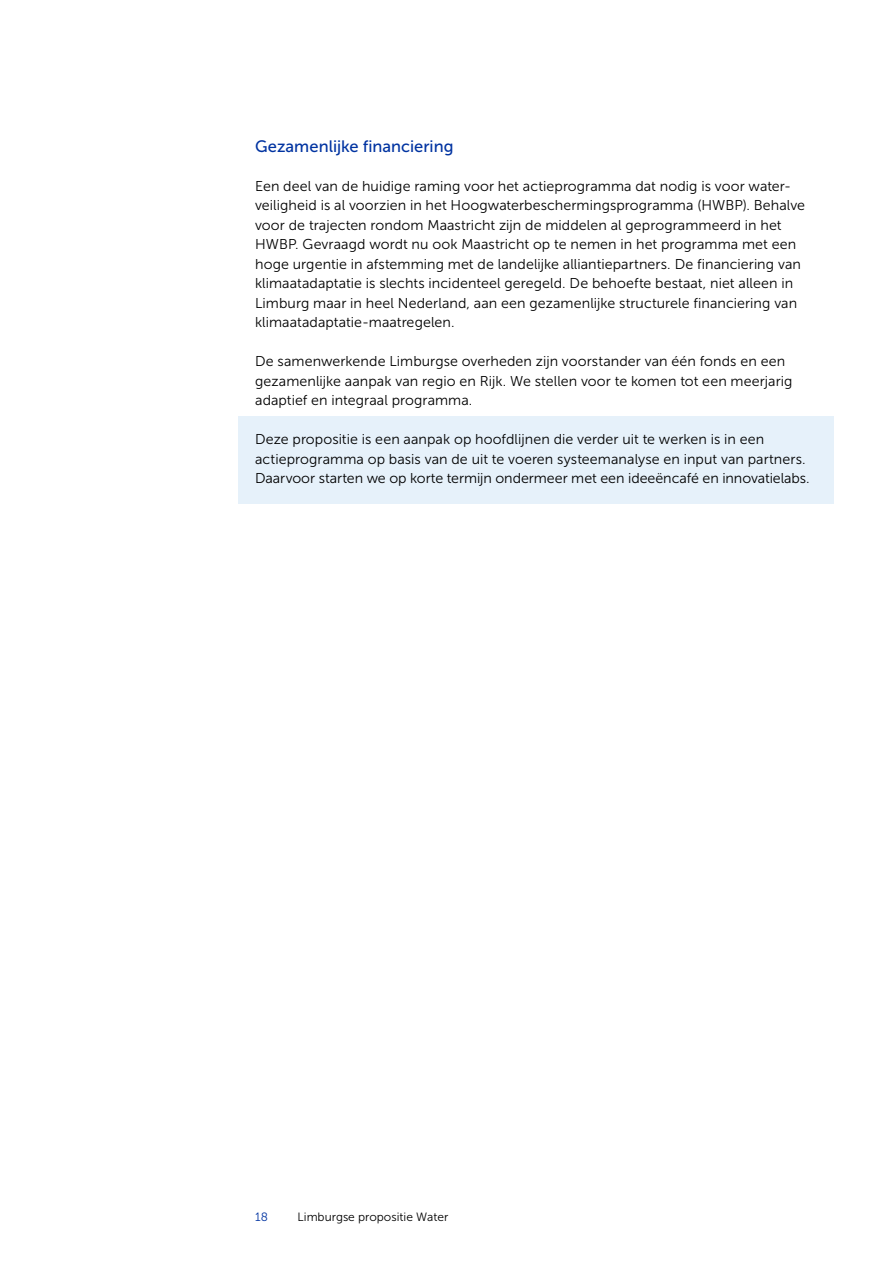
<style>
.page{position:relative;width:893px;height:1263px;background:#fff}
.page>*{position:absolute;margin:0;border:0;box-sizing:border-box;transform-origin:0 0}
.PLatte_tekst_vet_bla{font:16.5px "Museo Sans 500";color:#0033a1}
._0__Platte_tekst{font:14.25px/19.5px "Museo Sans 300";letter-spacing:.005em;color:#000}
.tekst_in_blauw_vlak{font:14.25px/19.5px "Museo Sans 300";color:#000}
.t1{font:12px "Museo Sans 300";color:#000}
.t2{font:12px "Museo Sans 300";color:#0033a1}
</style>
<div class="page">
<div style="left:238px;top:416px;width:595px;height:88px;background:#e6f1fa"></div>
<h4 class="PLatte_tekst_vet_bla" style="left:255px;top:137px;width:200px">Gezamenlijke financiering</h4>
<p class="_0__Platte_tekst" style="left:255px;top:176px;width:551px">Een deel van de huidige raming voor het actieprogramma dat nodig is voor water&shy;veiligheid is al voorzien in het Hoogwaterbeschermingsprogramma (HWBP). Behalve voor de trajecten rondom Maastricht zijn de middelen al geprogrammeerd in het HWBP. Gevraagd wordt nu ook Maastricht op te nemen in het programma met een hoge urgentie in afstemming met de landelijke alliantiepartners. De financiering van klimaatadaptatie is slechts incidenteel geregeld. De behoefte bestaat, niet alleen in Limburg maar in heel Nederland, aan een gezamenlijke structurele financiering van klimaatadaptatie-maatregelen.</p>
<p class="_0__Platte_tekst" style="left:255px;top:351px;width:539px">De samenwerkende Limburgse overheden zijn voorstander van één fonds en een gezamenlijke aanpak van regio en Rijk. We stellen voor te komen tot een meerjarig adaptief en integraal programma.</p>
<p class="tekst_in_blauw_vlak" style="left:255px;top:429px;width:556px">Deze propositie is een aanpak op hoofdlijnen die verder uit te werken is in een actieprogramma op basis van de uit te voeren systeemanalyse en input van partners.<br>Daarvoor starten we op korte termijn ondermeer met een ideeëncafé en innovatielabs.</p>
<p class="t2" style="left:255px;top:1210px;width:14px">18</p>
<p class="t1" style="left:298px;top:1210px;width:152px">Limburgse propositie Water</p>
</div>
